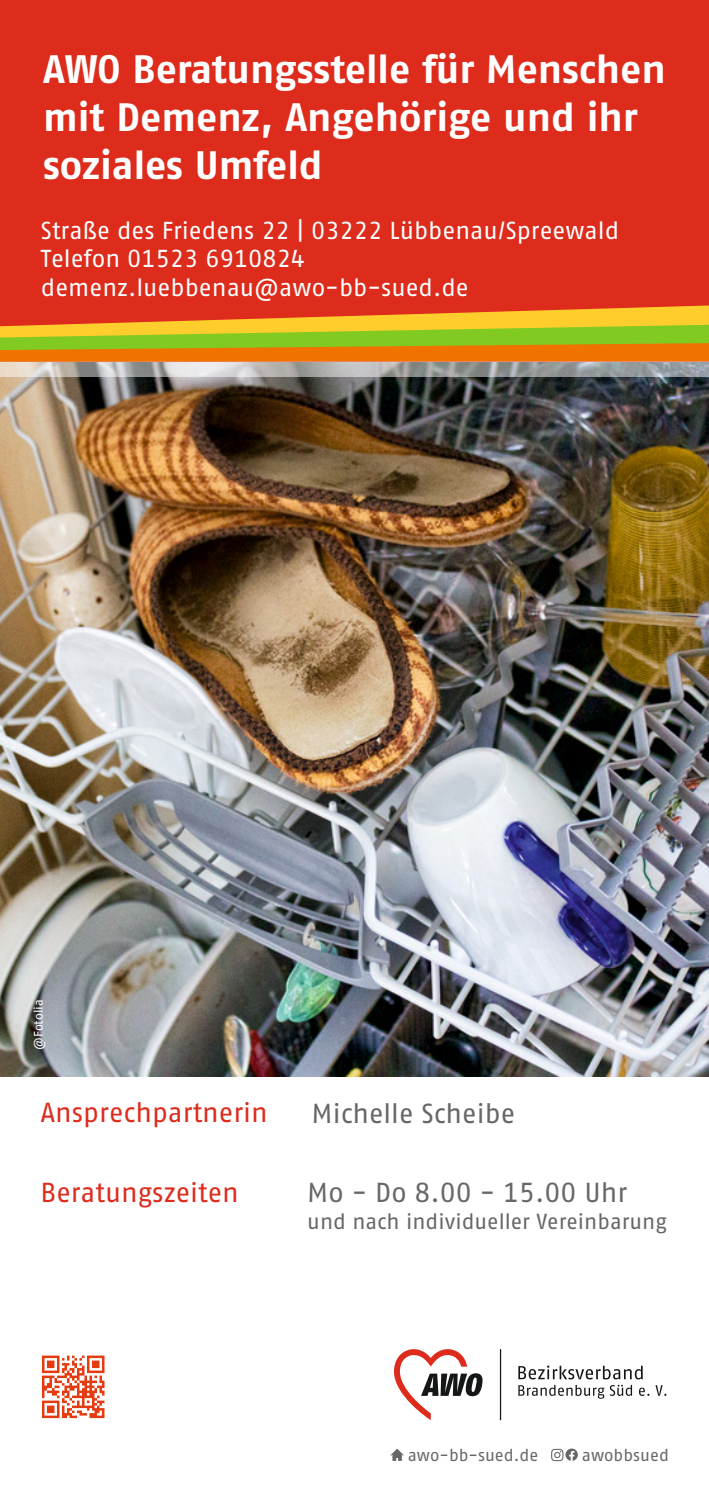
<style>
.page{position:relative;width:709px;height:1503px;background:#fff}
.page>*{position:absolute;margin:0;border:0;box-sizing:border-box;transform-origin:0 0}
.t1{font:700 39.75px/47.8px "AWO Fago Office";color:#fff}
.t2{font:27.5px "AWO Fago Office";color:#676767}
.t3{font:27.5px "AWO Fago Office";color:#dd2b1c}
.t4{font:24.5px/28.8px "AWO Fago Office";color:#fff}
.t5{font:21.75px "AWO Fago Office";color:#676767}
.t6{font:17px "AWO Fago Office";color:#676767}
.t7{font:12.5px "AWO Fago Office";color:#fff}
</style>
<div class="page">
<img style="left:0;top:376px;width:709px;height:700px">
<svg style="left:42px;top:1355px;width:62px;height:63px"></svg>
<svg style="left:390px;top:1448px;width:14px;height:12px"></svg>
<svg style="left:551px;top:1448px;width:27px;height:13px"></svg>
<div style="left:0;top:0;width:709px;height:361px;background:#dd2b1c"></div>
<div style="left:0;top:351px;width:709px;height:25px;background:#fff;opacity:.5"></div>
<svg style="left:0;top:305px;width:709px;height:56px"></svg>
<hr style="left:500px;top:1349px;width:1px;height:71px;background:#151616">
<svg style="left:655px;top:1385px;width:11px;height:10px"></svg>
<svg style="left:394px;top:1349px;width:88px;height:71px"></svg>
<svg style="left:518px;top:1365px;width:131px;height:33px"></svg>
<h1 class="t1" style="left:43px;top:47px;width:624px">AWO Beratungsstelle für Menschen mit Demenz, Angehörige und ihr soziales Umfeld</h1>
<p class="t4" style="left:41px;top:218px;width:580px">Straße des Friedens 22 | 03222 Lübbenau/Spreewald<br>Telefon 01523 6910824 demenz.luebbenau@awo-bb-sued.de</p>
<p class="t7" style="left:34px;top:1050px;width:52px;rotate:-90deg">@Fotolia</p>
<p class="t3" style="left:40px;top:1103px;width:229px">Ansprechpartnerin</p>
<p class="t2" style="left:311px;top:1103px;width:205px">Michelle Scheibe</p>
<p class="t3" style="left:40px;top:1182px;width:200px">Beratungszeiten</p>
<p class="t2" style="left:307px;top:1182px;width:321px">Mo - Do 8.00 - 15.00 Uhr</p>
<p class="t5" style="left:307px;top:1213px;width:361px">und nach individueller Vereinbarung</p>
<p class="t6" style="left:408px;top:1448px;width:132px">awo-bb-sued.de</p>
<p class="t6" style="left:582px;top:1448px;width:89px">awobbsued</p>
</div>
